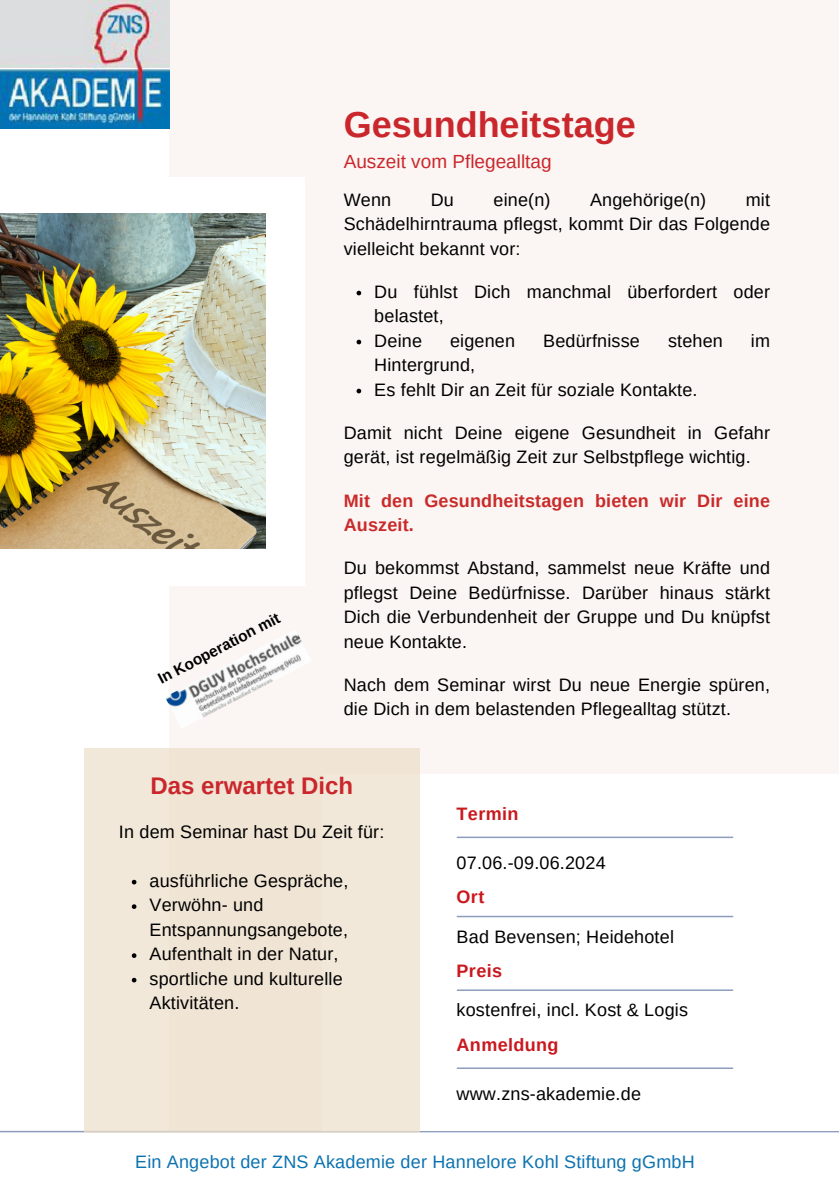
<style>
.page{position:relative;width:839px;height:1191px;background:#fff}
.page>*{position:absolute;margin:0;border:0;box-sizing:border-box;transform-origin:0 0}
.t1{font:700 36px "Arimo";color:#ca272d}
.t2{font:700 24px "Arimo";color:#ca272d}
.t3{font:19px "Arimo";color:#ca272d}
.t4{font:18px/24.6px "Arimo";letter-spacing:.01em;color:#000}
.t5{font:18px "Arimo";letter-spacing:.01em;color:#0b72b0}
.t6{font:700 18px/24.6px "Arimo";letter-spacing:.01em;color:#c92a2a}
.t7{font:700 18px "Arimo";letter-spacing:.02em;color:#c9181e}
.t8{font:700 15.4px "Arimo";color:#000}
</style>
<div class="page">
<div style="left:0;top:0;width:838px;height:1191px;background:#fbf6f3"></div>
<div style="left:0;top:1132px;width:838px;height:59px;background:#fff"></div>
<div style="left:0;top:0;width:169px;height:1191px;background:#fff"></div>
<div style="left:0;top:177px;width:304px;height:408px;background:#fff"></div>
<img style="left:0;top:214px;width:266px;height:334px">
<hr style="left:0;top:1131px;width:838px;height:1px;background:#8d9ebc">
<div style="left:322px;top:774px;width:516px;height:357px;background:#fff"></div>
<div style="left:84px;top:748px;width:336px;height:384px;background:#f1e8d9"></div>
<hr style="left:457px;top:916px;width:275px;height:1px;background:#8d9ebc">
<hr style="left:457px;top:837px;width:275px;height:1px;background:#8d9ebc">
<hr style="left:457px;top:989px;width:275px;height:2px;background:#8d9ebc">
<hr style="left:457px;top:1068px;width:275px;height:1px;background:#8d9ebc">
<svg style="left:132px;top:880px;width:4px;height:4px"></svg>
<svg style="left:132px;top:904px;width:4px;height:5px"></svg>
<svg style="left:132px;top:953px;width:4px;height:5px"></svg>
<svg style="left:132px;top:978px;width:4px;height:4px"></svg>
<svg style="left:356px;top:291px;width:5px;height:4px"></svg>
<svg style="left:356px;top:340px;width:5px;height:4px"></svg>
<svg style="left:356px;top:389px;width:5px;height:4px"></svg>
<img style="left:166px;top:635px;width:136px;height:82px">
<img style="left:0;top:0;width:170px;height:129px">
<p class="t8" style="left:155px;top:671px;width:137px;rotate:-27deg">In Kooperation mit</p>
<p class="t1" style="left:344px;top:104px;width:293px">Gesundheitstage</p>
<p class="t3" style="left:344px;top:151px;width:209px">Auszeit vom Pflegealltag</p>
<p class="t4" style="left:344px;top:187px;width:428px;text-align:justify;text-indent:402px">mit Schädelhirntrauma pflegst, kommt Dir das Folgende vielleicht bekannt vor:</p>
<p class="t4" style="left:374px;top:279px;width:397px">Du fühlst Dich manchmal überfordert oder belastet,</p>
<p class="t4" style="left:374px;top:328px;width:49px">Deine</p>
<p class="t4" style="left:450px;top:328px;width:67px">eigenen</p>
<p class="t4" style="left:543px;top:328px;width:98px">Bedürfnisse</p>
<p class="t4" style="left:668px;top:328px;width:56px">stehen</p>
<p class="t4" style="left:751px;top:328px;width:21px">im</p>
<p class="t4" style="left:374px;top:353px;width:102px">Hintergrund,</p>
<p class="t4" style="left:374px;top:377px;width:325px">Es fehlt Dir an Zeit für soziale Kontakte.</p>
<p class="t4" style="left:344px;top:420px;width:428px">Damit nicht Deine eigene Gesundheit in Gefahr gerät, ist regelmäßig Zeit zur Selbstpflege wichtig.</p>
<p class="t6" style="left:344px;top:488px;width:428px">Mit den Gesundheitstagen bieten wir Dir eine<br>Auszeit.</p>
<p class="t4" style="left:344px;top:556px;width:428px;text-align:justify">Du bekommst Abstand, sammelst neue Kräfte und pflegst Deine Bedürfnisse. Darüber hinaus stärkt Dich die Verbundenheit der Gruppe und Du knüpfst neue Kontakte.</p>
<p class="t4" style="left:344px;top:672px;width:428px">Nach dem Seminar wirst Du neue Energie spüren, die Dich in dem belastenden Pflegealltag stützt.</p>
<p class="t4" style="left:344px;top:187px;width:49px">Wenn</p>
<p class="t4" style="left:431px;top:187px;width:25px">Du</p>
<p class="t4" style="left:493px;top:187px;width:59px">eine(n)</p>
<p class="t4" style="left:590px;top:187px;width:118px">Angehörige(n)</p>
<p class="t2" style="left:150px;top:773px;width:204px">Das erwartet Dich</p>
<p class="t4" style="left:119px;top:819px;width:267px">In dem Seminar hast Du Zeit für:</p>
<p class="t4" style="left:149px;top:868px;width:200px">ausführliche Gespräche,</p>
<p class="t4" style="left:149px;top:893px;width:200px">Verwöhn- und<br>Entspannungsangebote,</p>
<p class="t4" style="left:149px;top:942px;width:190px">Aufenthalt in der Natur,</p>
<p class="t4" style="left:149px;top:966px;width:195px">sportliche und kulturelle<br>Aktivitäten.</p>
<p class="t7" style="left:456px;top:803px;width:63px">Termin</p>
<p class="t4" style="left:456px;top:851px;width:151px">07.06.-09.06.2024</p>
<p class="t7" style="left:456px;top:887px;width:29px">Ort</p>
<p class="t4" style="left:456px;top:924px;width:219px">Bad Bevensen; Heidehotel</p>
<p class="t7" style="left:456px;top:961px;width:47px">Preis</p>
<p class="t4" style="left:456px;top:998px;width:233px">kostenfrei, incl. Kost &amp; Logis</p>
<p class="t7" style="left:456px;top:1034px;width:103px">Anmeldung</p>
<p class="t4" style="left:456px;top:1081px;width:186px">www.zns-akademie.de</p>
<p class="t5" style="left:135px;top:1152px;width:561px">Ein Angebot der ZNS Akademie der Hannelore Kohl Stiftung gGmbH</p>
</div>
